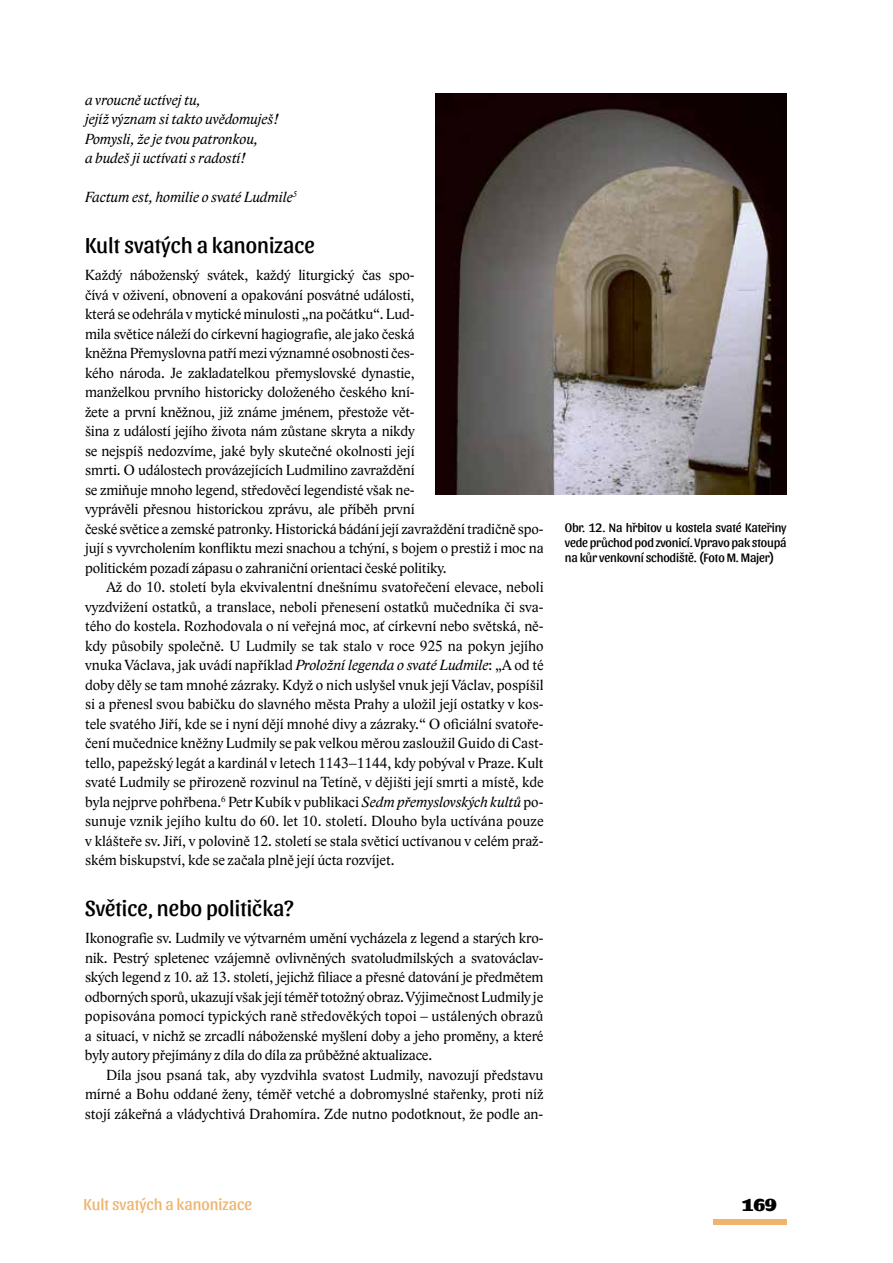
<style>
.page{position:relative;width:893px;height:1263px;background:#fff}
.page>*{position:absolute;margin:0;border:0;box-sizing:border-box;transform-origin:0 0}
.t1{font:22.5px "Sansita";color:#000}
.t2{font:900 18px "Sansita";color:#000}
.t3{font:16.5px "Sansita";color:#eeb56f}
.t4{font:15px/19.5px "Lido STF";letter-spacing:-.01em;color:#000;text-align:justify}
.t5{font:italic 15px/19.5px "Lido STF";color:#000}
.t6{font:12.75px/15px "Sansita";letter-spacing:-.01em;color:#000;text-align:justify}
.s1{font-style:italic}
</style>
<div class="page">
<div style="left:713px;top:1219px;width:74px;height:6px;background:#eeb56f"></div>
<img style="left:436px;top:93px;width:351px;height:402px">
<p class="t5" style="left:85px;top:90px;width:195px">a vroucně uctívej tu,<br>jejíž význam si takto uvědomuješ!<br>Pomysli, že je tvou patronkou,<br>a budeš ji uctívati s radostí!</p>
<p class="t5" style="left:85px;top:187px;width:214px">Factum est, homilie o svaté Ludmile<sup>5</sup></p>
<h1 class="t1" style="left:85px;top:232px;width:231px">Kult svatých a kanonizace</h1>
<p class="t4" style="left:85px;top:265px;width:460px;text-align:left">Každý náboženský svátek, každý liturgický čas spo-<br>čívá v oživení, obnovení a opakování posvátné události,<br>která se odehrála v mytickéminulosti „na počátku“.Lud-<br>mila světice náleží do církevní hagiografie, ale jako česká<br>kněžna Přemyslovna patří mezi významné osobnosti čes-<br>kého národa. Je zakladatelkou přemyslovské dynastie,<br>manželkou prvního historicky doloženého českého kní-<br>žete a první kněžnou, již známe jménem, přestože vět-<br>šina z událostí jejího života nám zůstane skryta a nikdy<br>se nejspíš nedozvíme, jaké byly skutečné okolnosti její<br>smrti. O událostech provázejících Ludmilino zavraždění<br>se zmiňuje mnoho legend, středověcí legendisté však ne-<br>vyprávěli přesnou historickou zprávu, ale příběh první<br>české světice a zemské patronky. Historická bádání její zavraždění tradičně spo&shy;jují s vyvrcholením konfliktu mezi snachou a tchýní, s bojem o prestiž i moc na politickém pozadí zápasu o zahraniční orientaci české politiky.</p>
<p class="t4" style="left:85px;top:577px;width:460px;text-indent:21px">Až do 10. století byla ekvivalentní dnešnímu svatořečení elevace, neboli vyzdvižení ostatků, a translace, neboli přenesení ostatků mučedníka či sva&shy;tého do kostela. Rozhodovala o ní veřejná moc, ať církevní nebo světská, ně&shy;kdy působily společně. U Ludmily se tak stalo v roce 925 na pokyn jejího vnuka Václava, jak uvádí například <span class="s1">Proložní legenda o svaté Ludmile</span>: „A od té doby děly se tam mnohé zázraky. Když o nich uslyšel vnuk její Václav, pospíšil si a přenesl svou babičku do slavného města Prahy a uložil její ostatky v kos&shy;tele svatého Jiří, kde se i nyní dějí mnohé divy a zázraky.“ O oficiální svatoře&shy;čení mučednice kněžny Ludmily se pak velkou měrou zasloužil Guido di Cast&shy;tello, papežský legát a kardinál v letech 1143–1144, kdy pobýval v Praze. Kult svaté Ludmily se přirozeně rozvinul na Tetíně, v dějišti její smrti a místě, kde byla nejprve pohřbena.<sup>6</sup> Petr Kubík v publikaci <span class="s1">Sedm přemyslovských kultů</span> po&shy;sunuje vznik jejího kultu do 60. let 10. století. Dlouho byla uctívána pouze v klášteře sv. Jiří, v polovině 12. století se stala světicí uctívanou v celém praž&shy;ském biskupství, kde se začala plně její úcta rozvíjet.</p>
<h1 class="t1" style="left:85px;top:895px;width:210px">Světice, nebo politička?</h1>
<p class="t4" style="left:85px;top:928px;width:460px">Ikonografie sv. Ludmily ve výtvarném umění vycházela z legend a starých kro&shy;nik. Pestrý spletenec vzájemně ovlivněných svatoludmilských a svatováclav&shy;ských legend z 10. až 13. století, jejichž filiace a přesné datování je předmětem odborných sporů, ukazují však jejítéměřtotožný obraz.VýjimečnostLudmily je popisována pomocí typických raně středověkých topoi – ustálených obrazů a situací, v nichž se zrcadlí náboženské myšlení doby a jeho proměny, a které byly autory přejímány z díla do díla za průběžné aktualizace.</p>
<p class="t4" style="left:85px;top:1065px;width:460px;text-indent:21px">Díla jsou psaná tak, aby vyzdvihla svatost Ludmily, navozují představu mírné a Bohu oddané ženy, téměř vetché a dobromyslné stařenky, proti níž stojí zákeřná a vládychtivá Drahomíra. Zde nutno podotknout, že podle an-</p>
<p class="t6" style="left:565px;top:520px;width:223px">Obr. 12. Na hřbitov u kostela svaté Kateřiny vede průchod pod zvonicí. Vpravo pak stoupá na kůr venkovní schodiště. (Foto M. Majer)</p>
<p class="t3" style="left:84px;top:1194px;width:170px">Kult svatých a kanonizace</p>
<p class="t2" style="left:742px;top:1193px;width:36px">169</p>
</div>
